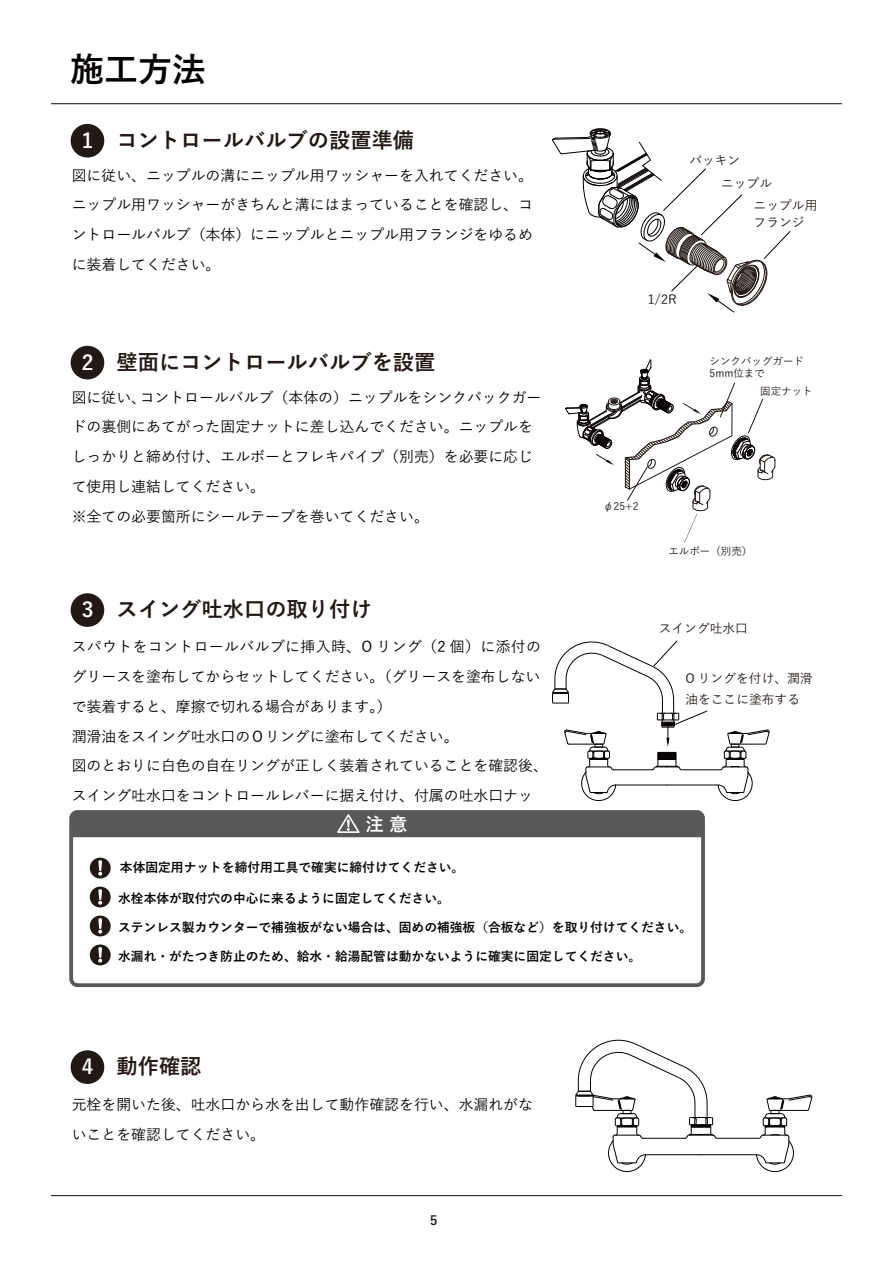
<style>
.page{position:relative;width:893px;height:1263px;background:#fff}
.page>*{position:absolute;margin:0;border:0;box-sizing:border-box;transform-origin:0 0}
.t1{font:700 34.05px "Yu Go";color:#040000}
.t2{font:700 21.3px "Yu Go";color:#221815}
.t3{font:700 18.3px "Yu Go";color:#fff}
.t4{font:500 14.85px/29.7px "Yu Go";color:#040000}
.t5{font:700 12.75px "Yu Go";color:#040000}
.t6{font:500 12.75px/17px "Yu Go";color:#221815}
.t7{font:700 12.75px "Yu Go";color:#221815}
.t8{font:500 10.5px/12.6px "Yu Go";color:#221815}
.s1{font-size:20.4px;color:#fff}
</style>
<div class="page">
<hr style="left:51px;top:1195px;width:791px;height:1px;background:#231815">
<hr style="left:51px;top:103px;width:791px;height:1px;background:#231815">
<div style="left:72px;top:125px;width:31px;height:31px;background:#221815;border-radius:50%"></div>
<div style="left:71px;top:124px;width:33px;height:34px;border:2px solid #221815;border-radius:50%"></div>
<div style="left:72px;top:347px;width:31px;height:31px;background:#221815;border-radius:50%"></div>
<div style="left:71px;top:346px;width:33px;height:33px;border:2px solid #221815;border-radius:50%"></div>
<div style="left:72px;top:1051px;width:31px;height:32px;background:#221815;border-radius:50%"></div>
<div style="left:71px;top:1050px;width:33px;height:34px;border:2px solid #221815;border-radius:50%"></div>
<svg style="left:575px;top:1039px;width:237px;height:134px"></svg>
<svg style="left:552px;top:128px;width:238px;height:185px"></svg>
<svg style="left:552px;top:640px;width:218px;height:162px"></svg>
<svg style="left:565px;top:360px;width:210px;height:183px"></svg>
<div style="left:72px;top:594px;width:31px;height:32px;background:#221815;border-radius:50%"></div>
<div style="left:71px;top:593px;width:33px;height:34px;border:2px solid #221815;border-radius:50%"></div>
<svg style="left:89px;top:886px;width:22px;height:22px"></svg>
<svg style="left:89px;top:915px;width:22px;height:22px"></svg>
<svg style="left:89px;top:944px;width:22px;height:22px"></svg>
<div style="left:69px;top:810px;width:636px;height:177px;border:4px solid #595757;border-radius:6px"></div>
<div style="left:71px;top:812px;width:632px;height:25px;background:#595757"></div>
<svg style="left:89px;top:857px;width:22px;height:22px"></svg>
<h1 class="t1" style="left:70px;top:50px;width:138px">施工方法</h1>
<h2 class="t2" style="left:82px;top:128px;width:334px"><span class="s1">1</span> コントロールバルブの設置準備</h2>
<p class="t4" style="left:72px;top:159px;width:463px;text-align:justify">図に従い、ニップルの溝にニップル用ワッシャーを入れてください。ニップル用ワッシャーがきちんと溝にはまっていることを確認し、コントロールバルブ（本体）にニップルとニップル用フランジをゆるめに装着してください。</p>
<h2 class="t2" style="left:82px;top:350px;width:355px"><span class="s1">2</span> 壁面にコントロールバルブを設置</h2>
<p class="t4" style="left:72px;top:380px;width:471px">図に従い、コントロールバルブ（本体の）ニップルをシンクバックガードの裏側にあてがった固定ナットに差し込んでください。ニップルをしっかりと締め付け、エルボーとフレキパイプ（別売）を必要に応じて使用し連結してください。<br>※全ての必要箇所にシールテープを巻いてください。</p>
<h2 class="t2" style="left:82px;top:597px;width:291px"><span class="s1">3</span> スイング吐水口の取り付け</h2>
<p class="t4" style="left:72px;top:630px;width:478px">スパウトをコントロールバルブに挿入時、O リング（2 個）に添付のグリースを塗布してからセットしてください。（グリースを塗布しないで装着すると、摩擦で切れる場合があります。）<br>潤滑油をスイング吐水口のＯリングに塗布してください。<br>図のとおりに白色の自在リングが正しく装着されていることを確認後、スイング吐水口をコントロールレバーに据え付け、付属の吐水口ナッ</p>
<p class="t3" style="left:365px;top:814px;width:43px">注 意</p>
<p class="t5" style="left:120px;top:860px;width:346px">本体固定用ナットを締付用工具で確実に締付けてください。</p>
<p class="t6" style="left:689px;top:150px;width:53px">パッキン</p>
<p class="t6" style="left:721px;top:173px;width:53px">ニップル</p>
<p class="t6" style="left:754px;top:195px;width:65px">ニップル用フランジ</p>
<p class="t6" style="left:648px;top:289px;width:30px">1/2R</p>
<p class="t8" style="left:709px;top:353px;width:96px">シンクバッグガード<br>5mm位まで</p>
<p class="t8" style="left:760px;top:384px;width:54px">固定ナット</p>
<p class="t8" style="left:603px;top:499px;width:37px">φ25+2</p>
<p class="t8" style="left:668px;top:543px;width:85px">エルボー（別売）</p>
<p class="t6" style="left:659px;top:619px;width:91px">スイング吐水口</p>
<p class="t6" style="left:685px;top:666px;width:129px;line-height:21.3px">O リングを付け、潤滑油をここに塗布する</p>
<p class="t5" style="left:118px;top:891px;width:333px">水栓本体が取付穴の中心に来るように固定してください。</p>
<p class="t5" style="left:118px;top:920px;width:576px">ステンレス製カウンターで補強板がない場合は、固めの補強板（合板など）を取り付けてください。</p>
<p class="t5" style="left:118px;top:949px;width:524px">水漏れ・がたつき防止のため、給水・給湯配管は動かないように確実に固定してください。</p>
<h2 class="t2" style="left:82px;top:1054px;width:121px"><span class="s1">4</span> 動作確認</h2>
<p class="t4" style="left:72px;top:1087px;width:463px">元栓を開いた後、吐水口から水を出して動作確認を行い、水漏れがないことを確認してください。</p>
<p class="t7" style="left:430px;top:1213px;width:9px">5</p>
</div>
